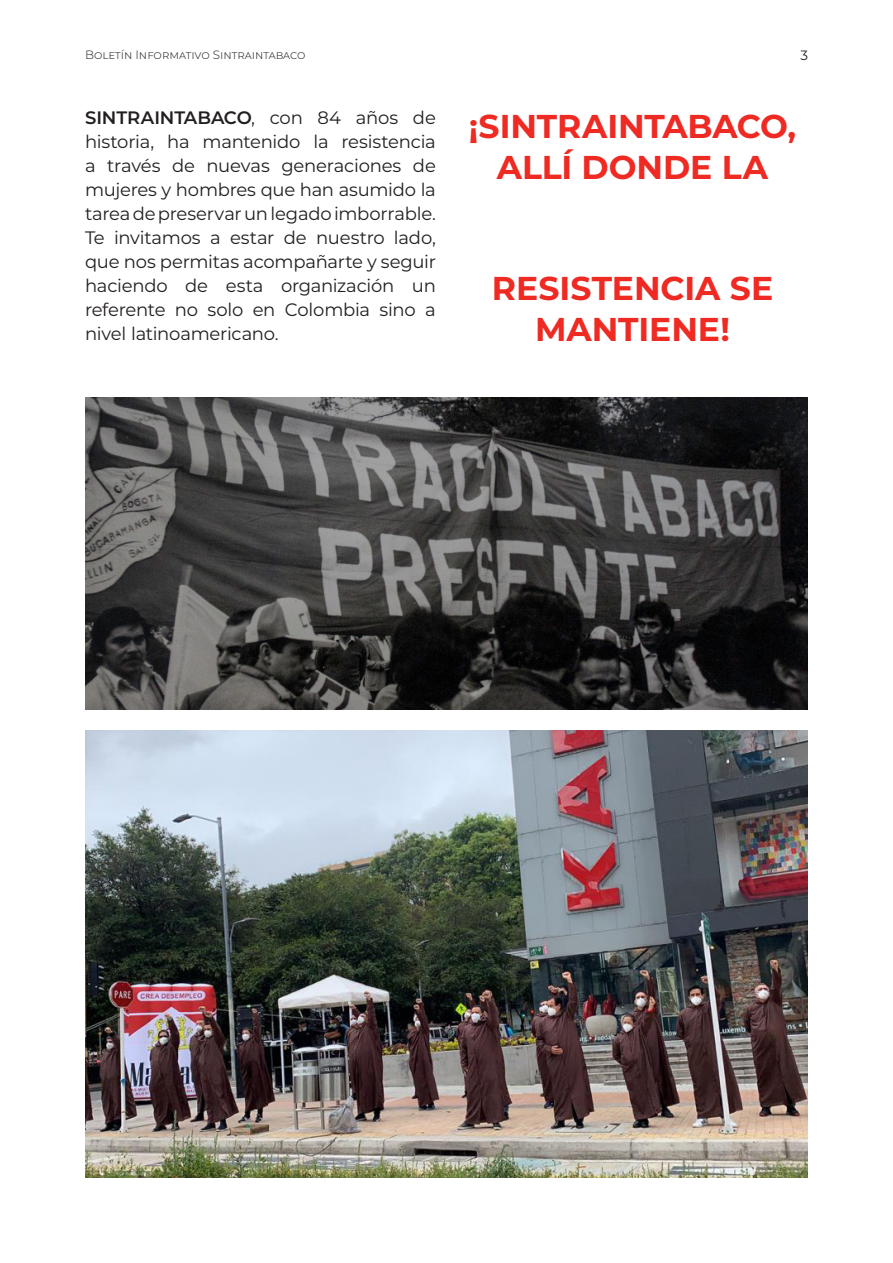
<style>
.page{position:relative;width:893px;height:1263px;background:#fff}
.page>*{position:absolute;margin:0;border:0;box-sizing:border-box;transform-origin:0 0}
.Box2_BodyText_Black{font:700 33px/40.5px "Montserrat";color:#ee2a23;text-align:center}
.Box2_BodyText_Black-2{font:18px/24px "Montserrat";letter-spacing:-.015em;color:#231f20;text-align:justify}
.t1{font:13.5px "Montserrat";color:#231f20}
.t2{font:300 12px "Montserrat";color:#231f20}
.s1{font-weight:600}
</style>
<div class="page">
<img style="left:85px;top:397px;width:723px;height:312px">
<img style="left:85px;top:731px;width:723px;height:447px">
<p class="t2" style="left:85px;top:47px;width:222px">Boletín Informativo Sintraintabaco</p>
<p class="t1" style="left:800px;top:46px;width:9px">3</p>
<p class="Box2_BodyText_Black-2" style="left:85px;top:105px;width:352px"><span class="s1">SINTRAINTABACO</span>, con 84 años de historia, ha mantenido la resistencia a través de nuevas generaciones de mujeres y hombres que han asumido la tarea de preservar un legado imborrable.<br>Te invitamos a estar de nuestro lado, que nos permitas acompañarte y seguir haciendo de esta organización un referente no solo en Colombia sino a nivel latinoamericano.</p>
<p class="Box2_BodyText_Black" style="left:469px;top:105px;width:329px">¡SINTRAINTABACO,<br>ALLÍ DONDE LA</p>
<p class="Box2_BodyText_Black" style="left:492px;top:267px;width:283px">RESISTENCIA SE<br>MANTIENE!</p>
</div>
